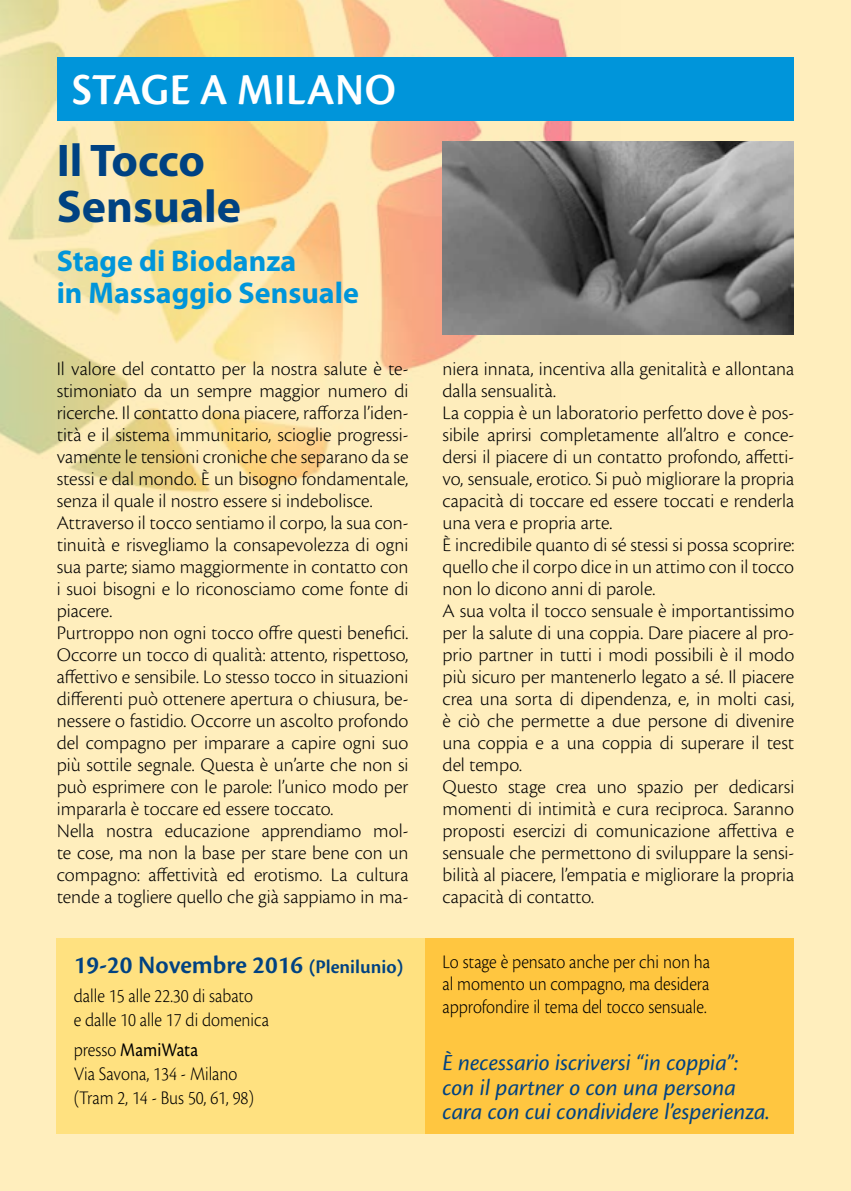
<style>
.page{position:relative;width:851px;height:1191px;background:#fff}
.page>*{position:absolute;margin:0;border:0;box-sizing:border-box;transform-origin:0 0}
.t1{font:700 46px/46px "Myriad Pro";color:#004282}
.t2{font:600 46px "Cronos Pro";letter-spacing:.01em;color:#fff;scale:.95 1}
.t3{font:700 30px/32px "Myriad Pro";color:#0095da}
.t4{font:600 26px "Cronos Pro";color:#004282}
.t5{font:italic 24px/24.2px "Cronos Pro";letter-spacing:-.005em;color:#004282}
.t6{font:300 20px/22px "Cronos Pro";color:#000}
.t7{font:300 20px/24px "Cronos Pro";color:#000;scale:.9 1}
.s1{font-size:20px}
.s2{font-weight:400}
</style>
<div class="page">
<div style="left:0;top:0;width:850px;height:1191px;background:#ffeebd"></div>
<img style="left:0;top:0;width:620px;height:493px">
<div style="left:57px;top:58px;width:736px;height:63px;background:#0095da"></div>
<img style="left:442px;top:142px;width:351px;height:192px">
<div style="left:57px;top:938px;width:737px;height:196px;background:#ffe180"></div>
<div style="left:425px;top:938px;width:369px;height:196px;background:#ffc640"></div>
<h1 class="t2" style="left:72px;top:63px;width:342px">STAGE A MILANO</h1>
<h1 class="t1" style="left:57px;top:138px;width:186px">Il Tocco<br>Sensuale</h1>
<h2 class="t3" style="left:57px;top:246px;width:303px">Stage di Biodanza<br>in Massaggio Sensuale</h2>
<p class="t6" style="left:57px;top:357px;width:353px">Il valore del contatto per la nostra salute è te&shy;stimoniato da un sempre maggior numero di ricerche. Il contatto dona piacere, rafforza l’iden&shy;tità e il sistema immunitario, scioglie progressi&shy;vamente le tensioni croniche che separano da se stessi e dal mondo. È un bisogno fondamentale, senza il quale il nostro essere si indebolisce.<br>Attraverso il tocco sentiamo il corpo, la sua con&shy;tinuità e risvegliamo la consapevolezza di ogni sua parte; siamo maggiormente in contatto con i suoi bisogni e lo riconosciamo come fonte di piacere.<br>Purtroppo non ogni tocco offre questi benefici.<br>Occorre un tocco di qualità: attento, rispettoso, affettivo e sensibile. Lo stesso tocco in situazioni differenti può ottenere apertura o chiusura, be&shy;nessere o fastidio. Occorre un ascolto profondo del compagno per imparare a capire ogni suo più sottile segnale. Questa è un’arte che non si può esprimere con le parole: l’unico modo per impararla è toccare ed essere toccato.<br>Nella nostra educazione apprendiamo mol&shy;te cose, ma non la base per stare bene con un compagno: affettività ed erotismo. La cultura tende a togliere quello che già sappiamo in ma-</p>
<p class="t6" style="left:442px;top:357px;width:353px">niera innata, incentiva alla genitalità e allontana dalla sensualità.<br>La coppia è un laboratorio perfetto dove è pos&shy;sibile aprirsi completamente all’altro e conce&shy;dersi il piacere di un contatto profondo, affetti&shy;vo, sensuale, erotico. Si può migliorare la propria capacità di toccare ed essere toccati e renderla una vera e propria arte.<br>È incredibile quanto di sé stessi si possa scoprire: quello che il corpo dice in un attimo con il tocco non lo dicono anni di parole.<br>A sua volta il tocco sensuale è importantissimo per la salute di una coppia. Dare piacere al pro&shy;prio partner in tutti i modi possibili è il modo più sicuro per mantenerlo legato a sé. Il piacere crea una sorta di dipendenza, e, in molti casi, è ciò che permette a due persone di divenire una coppia e a una coppia di superare il test del tempo.<br>Questo stage crea uno spazio per dedicarsi momenti di intimità e cura reciproca. Saranno proposti esercizi di comunicazione affettiva e sensuale che permettono di sviluppare la sensi&shy;bilità al piacere, l’empatia e migliorare la propria capacità di contatto.</p>
<h3 class="t4" style="left:74px;top:949px;width:331px">19-20 Novembre 2016 <span class="s1">(Plenilunio)</span></h3>
<p class="t7" style="left:74px;top:984px;width:218px">dalle 15 alle 22.30 di sabato<br>e dalle 10 alle 17 di domenica</p>
<p class="t7" style="left:74px;top:1037px;width:202px">presso <span class="s2">MamiWata<br></span>Via Savona, 134 - Milano (Tram 2, 14 - Bus 50, 61, 98)</p>
<p class="t7" style="left:442px;top:950px;width:299px;line-height:22.2px;text-align:justify">Lo stage è pensato anche per chi non ha al momento un compagno, ma desidera approfondire il tema del tocco sensuale.</p>
<p class="t5" style="left:442px;top:1051px;width:328px">È necessario iscriversi “in coppia”: con il partner o con una persona cara con cui condividere l’esperienza.</p>
</div>
